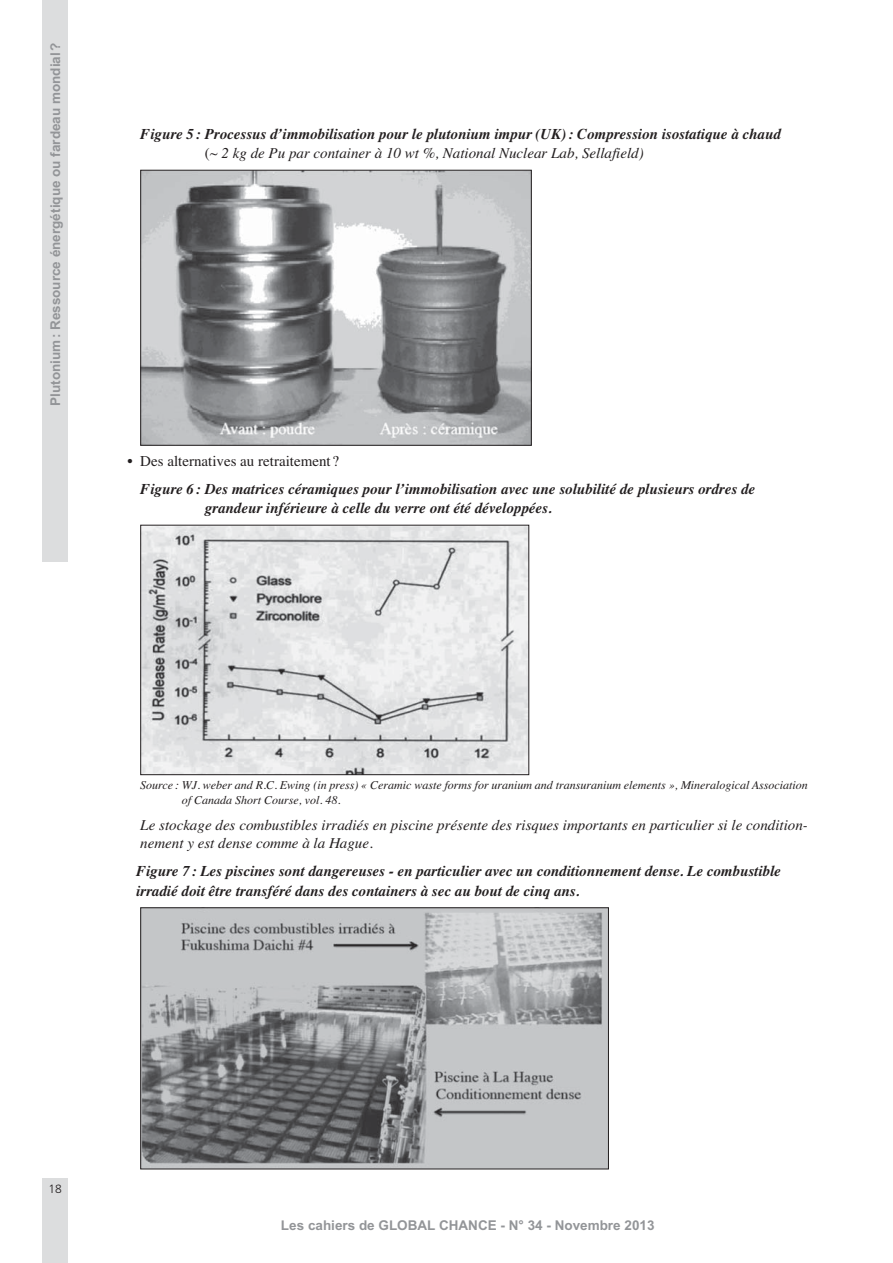
<style>
.page{position:relative;width:893px;height:1263px;background:#fff}
.page>*{position:absolute;margin:0;border:0;box-sizing:border-box;transform-origin:0 0}
.t1{font:italic 700 15px/19.5px "Times";color:#231f20}
.t2{font:italic 15px/18px "Times";color:#231f20}
.t3{font:15px "Times";color:#231f20}
.t4{font:700 13.5px "Arial";color:#939598}
.t5{font:italic 12px/14.4px "Times";color:#231f20}
.t6{font:300 12px "Frutiger";color:#231f20}
.s1{font-weight:400;font-style:normal}
.s2{font-weight:400}
</style>
<div class="page">
<div style="left:43px;top:1178px;width:25px;height:85px;background:#dcddde"></div>
<div style="left:43px;top:0;width:25px;height:561px;background:#dcddde"></div>
<img style="left:142px;top:172px;width:388px;height:272px">
<div style="left:140px;top:170px;width:392px;height:276px;border:1px solid #231f20"></div>
<img style="left:142px;top:527px;width:385px;height:246px">
<div style="left:140px;top:525px;width:389px;height:250px;border:1px solid #231f20"></div>
<img style="left:142px;top:909px;width:465px;height:258px">
<div style="left:140px;top:907px;width:469px;height:262px;border:1px solid #231f20"></div>
<p class="t4" style="left:48px;top:406px;width:365px;rotate:-90deg">Plutonium : Ressource énergétique ou fardeau mondial ?</p>
<p class="t1" style="left:205px;top:125px;width:578px;text-indent:-64px">Figure 5 : Processus d’immobilisation pour le plutonium impur (UK) : Compression isostatique à chaud <span class="s1">(</span><span class="s2">~ 2 kg de Pu par container à 10 wt %, National Nuclear Lab, Sellafield)</span></p>
<p class="t3" style="left:128px;top:455px;width:213px">• Des alternatives au retraitement ?</p>
<p class="t1" style="left:205px;top:480px;width:552px;text-indent:-64px">Figure 6 : Des matrices céramiques pour l’immobilisation avec une solubilité de plusieurs ordres de grandeur inférieure à celle du verre ont été développées.</p>
<p class="t5" style="left:182px;top:779px;width:628px;text-indent:-41px">Source : WJ. weber and R.C. Ewing (in press) « Ceramic waste forms for uranium and transuranium elements », Mineralogical Association of Canada Short Course, vol. 48.</p>
<p class="t2" style="left:140px;top:818px;width:669px">Le stockage des combustibles irradiés en piscine présente des risques importants en particulier si le condition&shy;nement y est dense comme à la Hague.</p>
<p class="t1" style="left:136px;top:863px;width:646px">Figure 7 : Les piscines sont dangereuses - en particulier avec un conditionnement dense. Le combustible irradié doit être transféré dans des containers à sec au bout de cinq ans.</p>
<p class="t6" style="left:49px;top:1184px;width:15px">18</p>
<p class="t4" style="left:281px;top:1218px;width:375px">Les cahiers de GLOBAL CHANCE - N° 34 - Novembre 2013</p>
</div>
